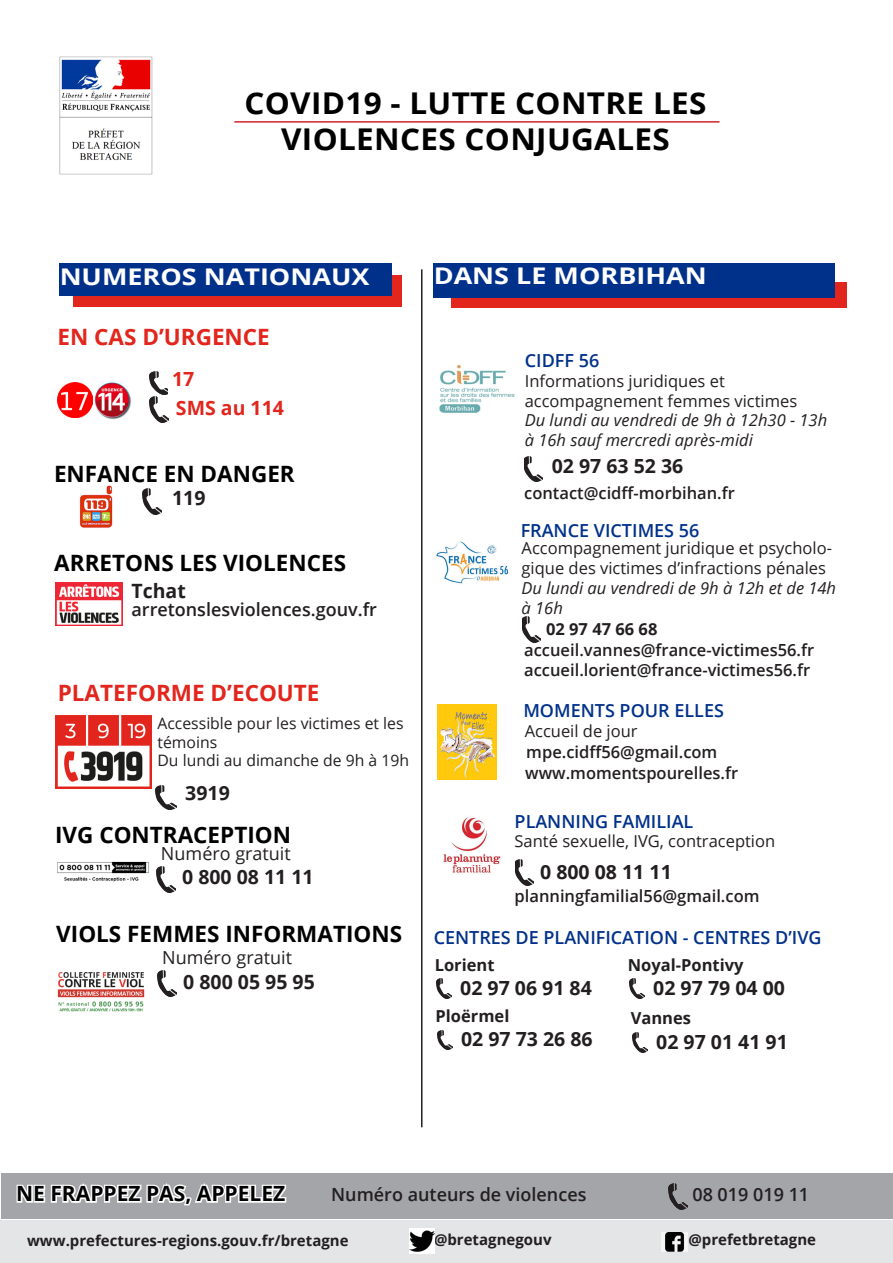
<style>
.page{position:relative;width:893px;height:1263px;background:#fff}
.page>*{position:absolute;margin:0;border:0;box-sizing:border-box;transform-origin:0 0}
.t1{font:700 30px "Open Sans";letter-spacing:.01em;color:#000;scale:1.05 1}
.t2{font:700 22.95px "Open Sans";color:#fff;scale:1.18 1}
.t3{font:700 22.5px "Open Sans";color:#000}
.t4{font:700 22.5px "Open Sans";color:#e2261d}
.t5{font:700 21px "Open Sans";color:#000}
.t6{font:700 19.65px "Open Sans";color:#231f20}
.t7{font:700 19.65px "Open Sans";color:#e2261d}
.t8{font:700 19.5px "Open Sans";color:#231f20}
.t9{font:700 19.5px "Open Sans";color:#e2261d}
.t10{font:600 18.15px "Open Sans";color:#231f20}
.t11{font:600 18px "Open Sans";color:#00318a}
.t12{font:18px "Open Sans";color:#231f20}
.t13{font:600 16.65px "Open Sans";color:#231f20}
.t14{font:16.5px/19.8px "Open Sans";color:#231f20}
.t15{font:italic 16.5px/19.8px "Open Sans";color:#231f20}
.t16{font:700 16.5px "Open Sans";color:#231f20}
.t17{font:15.75px/18.9px "Open Sans";color:#231f20}
.t18{font:700 15px "Open Sans";color:#231f20}
</style>
<div class="page">
<div style="left:74px;top:275px;width:328px;height:31px;background:#e2261d"></div>
<div style="left:452px;top:282px;width:395px;height:26px;background:#e2261d"></div>
<hr style="left:421px;top:269px;width:1px;height:858px;background:#231f20">
<img style="left:56px;top:620px;width:67px;height:6px">
<img style="left:56px;top:716px;width:95px;height:72px">
<img style="left:57px;top:383px;width:36px;height:35px">
<img style="left:436px;top:541px;width:73px;height:43px">
<img style="left:439px;top:364px;width:76px;height:49px">
<img style="left:443px;top:817px;width:58px;height:57px">
<svg style="left:57px;top:715px;width:95px;height:2px"></svg>
<svg style="left:58px;top:809px;width:116px;height:73px"></svg>
<svg style="left:55px;top:582px;width:68px;height:38px"></svg>
<div style="left:60px;top:264px;width:332px;height:32px;background:#00318a"></div>
<div style="left:434px;top:263px;width:401px;height:35px;background:#00318a"></div>
<hr style="left:234px;top:121px;width:485px;height:2px;background:#d1232a">
<img style="left:156px;top:786px;width:21px;height:23px">
<img style="left:95px;top:383px;width:36px;height:37px">
<img style="left:150px;top:371px;width:18px;height:23px">
<img style="left:150px;top:397px;width:19px;height:25px">
<img style="left:142px;top:489px;width:19px;height:25px">
<img style="left:157px;top:866px;width:19px;height:26px">
<img style="left:525px;top:456px;width:17px;height:26px">
<img style="left:515px;top:860px;width:18px;height:25px">
<img style="left:523px;top:617px;width:18px;height:25px">
<img style="left:158px;top:971px;width:19px;height:25px">
<img style="left:57px;top:972px;width:88px;height:40px">
<img style="left:79px;top:486px;width:34px;height:42px">
<img style="left:437px;top:704px;width:60px;height:76px">
<img style="left:437px;top:979px;width:14px;height:20px">
<img style="left:630px;top:979px;width:14px;height:20px">
<img style="left:438px;top:1030px;width:14px;height:20px">
<img style="left:633px;top:1033px;width:14px;height:19px">
<div style="left:2px;top:1173px;width:891px;height:45px;background:#a4a5a9"></div>
<svg style="left:16px;top:1183px;width:271px;height:23px"></svg>
<img style="left:668px;top:1184px;width:19px;height:25px">
<div style="left:0;top:1220px;width:893px;height:43px;background:#e4e5e7"></div>
<img style="left:661px;top:1233px;width:26px;height:18px">
<img style="left:410px;top:1229px;width:24px;height:24px">
<img style="left:59px;top:56px;width:94px;height:119px">
<p class="t1" style="left:244px;top:82px;width:442px">COVID19 - LUTTE CONTRE LES</p>
<p class="t1" style="left:281px;top:118px;width:372px">VIOLENCES CONJUGALES</p>
<p class="t2" style="left:60px;top:260px;width:264px">NUMEROS NATIONAUX</p>
<p class="t2" style="left:434px;top:259px;width:233px">DANS LE MORBIHAN</p>
<p class="t4" style="left:57px;top:321px;width:214px">EN CAS D’URGENCE</p>
<p class="t9" style="left:172px;top:365px;width:24px">17</p>
<p class="t7" style="left:176px;top:394px;width:110px">SMS au 114</p>
<p class="t3" style="left:54px;top:458px;width:242px">ENFANCE EN DANGER</p>
<p class="t6" style="left:172px;top:484px;width:35px">119</p>
<p class="t3" style="left:54px;top:547px;width:293px">ARRETONS LES VIOLENCES</p>
<p class="t6" style="left:131px;top:577px;width:56px">Tchat</p>
<p class="t10" style="left:131px;top:597px;width:247px">arretonslesviolences.gouv.fr</p>
<p class="t4" style="left:58px;top:676px;width:263px">PLATEFORME D’ECOUTE</p>
<p class="t17" style="left:158px;top:713px;width:247px">Accessible pour les victimes et les témoins</p>
<p class="t17" style="left:158px;top:751px;width:253px">Du lundi au dimanche de 9h à 19h</p>
<p class="t8" style="left:185px;top:779px;width:46px">3919</p>
<p class="t3" style="left:55px;top:819px;width:237px">IVG CONTRACEPTION</p>
<p class="t12" style="left:161px;top:841px;width:131px">Numéro gratuit</p>
<p class="t6" style="left:182px;top:863px;width:133px">0 800 08 11 11</p>
<p class="t3" style="left:56px;top:918px;width:347px">VIOLS FEMMES INFORMATIONS</p>
<p class="t12" style="left:162px;top:945px;width:131px">Numéro gratuit</p>
<p class="t6" style="left:183px;top:967px;width:133px">0 800 05 95 95</p>
<p class="t11" style="left:525px;top:348px;width:76px">CIDFF 56</p>
<p class="t14" style="left:525px;top:370px;width:202px">Informations juridiques et</p>
<p class="t14" style="left:525px;top:390px;width:274px">accompagnement femmes victimes</p>
<p class="t15" style="left:525px;top:410px;width:304px">Du lundi au vendredi de 9h à 12h30 - 13h à 16h sauf mercredi après-midi</p>
<p class="t8" style="left:552px;top:452px;width:133px">02 97 63 52 36</p>
<p class="t13" style="left:524px;top:481px;width:212px">contact@cidff-morbihan.fr</p>
<p class="t11" style="left:521px;top:518px;width:180px">FRANCE VICTIMES 56</p>
<p class="t14" style="left:522px;top:538px;width:312px">Accompagnement juridique et psycholo&shy;gique des victimes d’infractions pénales</p>
<p class="t15" style="left:522px;top:578px;width:316px">Du lundi au vendredi de 9h à 12h et de 14h à 16h</p>
<p class="t16" style="left:546px;top:618px;width:113px">02 97 47 66 68</p>
<p class="t13" style="left:524px;top:638px;width:291px">accueil.vannes@france-victimes56.fr</p>
<p class="t13" style="left:524px;top:658px;width:287px">accueil.lorient@france-victimes56.fr</p>
<p class="t11" style="left:523px;top:698px;width:202px">MOMENTS POUR ELLES</p>
<p class="t14" style="left:525px;top:721px;width:114px">Accueil de jour</p>
<p class="t13" style="left:526px;top:741px;width:193px">mpe.cidff56@gmail.com</p>
<p class="t13" style="left:525px;top:762px;width:214px">www.momentspourelles.fr</p>
<p class="t11" style="left:515px;top:809px;width:180px">PLANNING FAMILIAL</p>
<p class="t14" style="left:515px;top:831px;width:262px">Santé sexuelle, IVG, contraception</p>
<p class="t8" style="left:540px;top:858px;width:133px">0 800 08 11 11</p>
<p class="t13" style="left:515px;top:885px;width:246px">planningfamilial56@gmail.com</p>
<p class="t11" style="left:434px;top:925px;width:389px">CENTRES DE PLANIFICATION - CENTRES D’IVG</p>
<p class="t8" style="left:460px;top:974px;width:133px">02 97 06 91 84</p>
<p class="t16" style="left:435px;top:953px;width:61px">Lorient</p>
<p class="t16" style="left:628px;top:953px;width:117px">Noyal-Pontivy</p>
<p class="t8" style="left:653px;top:974px;width:133px">02 97 79 04 00</p>
<p class="t16" style="left:436px;top:1004px;width:75px">Ploërmel</p>
<p class="t8" style="left:461px;top:1025px;width:133px">02 97 73 26 86</p>
<p class="t16" style="left:631px;top:1007px;width:62px">Vannes</p>
<p class="t8" style="left:656px;top:1028px;width:133px">02 97 01 41 91</p>
<p class="t5" style="left:16px;top:1179px;width:271px">NE FRAPPEZ PAS, APPELEZ</p>
<p class="t10" style="left:331px;top:1182px;width:257px">Numéro auteurs de violences</p>
<p class="t10" style="left:692px;top:1181px;width:118px">08 019 019 11</p>
<p class="t18" style="left:27px;top:1229px;width:323px">www.prefectures-regions.gouv.fr/bretagne</p>
<p class="t18" style="left:434px;top:1229px;width:119px">@bretagnegouv</p>
<p class="t18" style="left:688px;top:1229px;width:129px">@prefetbretagne</p>
</div>
